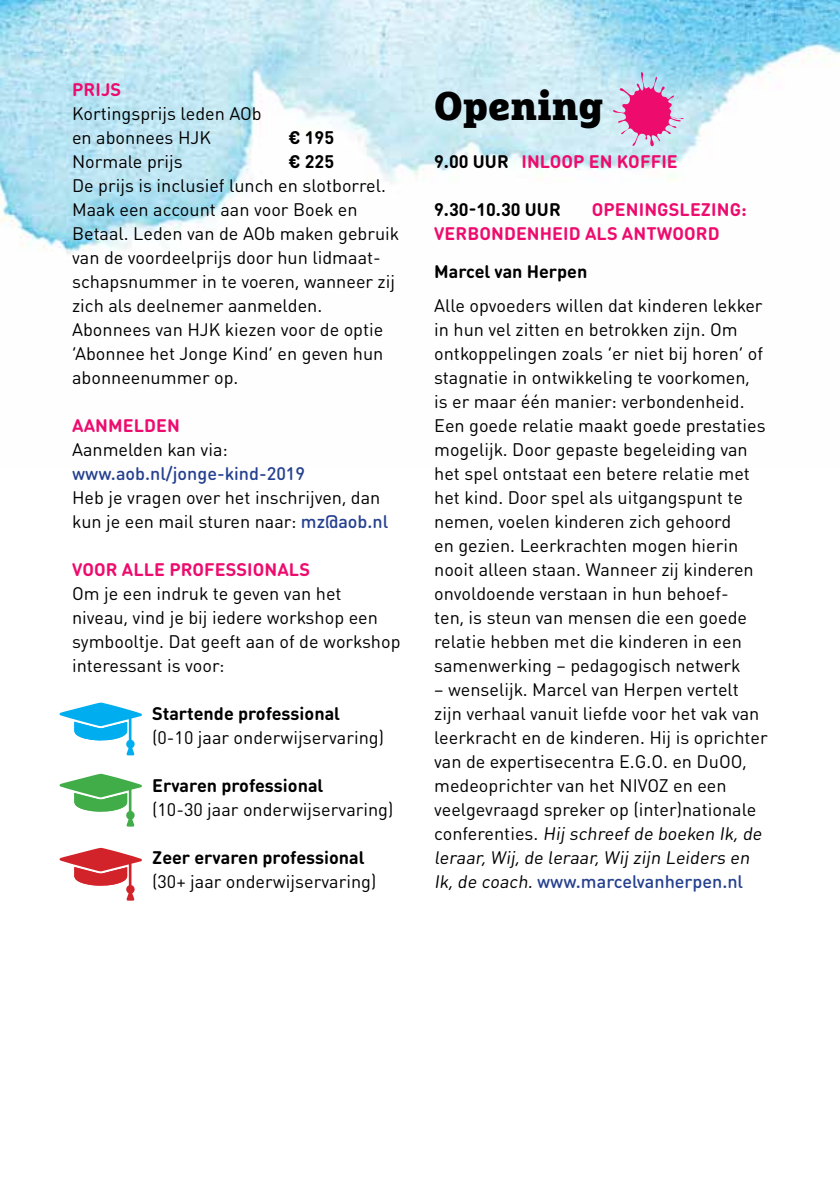
<style>
.page{position:relative;width:840px;height:1191px;background:#fff}
.page>*{position:absolute;margin:0;border:0;box-sizing:border-box;transform-origin:0 0}
.t1{font:900 40px "Marselis Slab OT";color:#000}
.t2{font:18px/24px "DIN Round OT";color:#000}
.t3{font:700 18px "DIN Round OT";color:#000}
.t4{font:700 18px/24px "DIN Round OT";letter-spacing:.005em;color:#ed0c6e}
.t5{font:500 18px "DIN Round OT";color:#25408f}
.s1{font-weight:500;color:#25408f}
.s2{color:#000}
</style>
<div class="page">
<img style="left:0;top:0;width:839px;height:254px">
<svg style="left:612px;top:71px;width:71px;height:76px;background:#d098c3"></svg>
<svg style="left:60px;top:702px;width:82px;height:53px"></svg>
<svg style="left:60px;top:774px;width:82px;height:52px"></svg>
<svg style="left:60px;top:848px;width:82px;height:52px"></svg>
<p class="t4" style="left:72px;top:77px;width:50px">PRIJS</p>
<p class="t2" style="left:72px;top:101px;width:191px">Kortingsprijs leden AOb en abonnees HJK</p>
<p class="t3" style="left:288px;top:126px;width:47px">€ 195</p>
<p class="t2" style="left:72px;top:149px;width:112px">Normale prijs</p>
<p class="t3" style="left:288px;top:150px;width:47px">€ 225</p>
<p class="t2" style="left:72px;top:173px;width:328px">De prijs is inclusief lunch en slotborrel.<br>Maak een account aan voor Boek en Betaal. Leden van de AOb maken gebruik van de voordeelprijs door hun lidmaat&shy;schapsnummer in te voeren, wanneer zij zich als deelnemer aanmelden.<br>Abonnees van HJK kiezen voor de optie ‘Abonnee het Jonge Kind’ en geven hun abonneenummer op.</p>
<p class="t4" style="left:72px;top:413px;width:109px">AANMELDEN</p>
<p class="t2" style="left:72px;top:437px;width:157px">Aanmelden kan via:</p>
<p class="t5" style="left:72px;top:462px;width:234px">www.aob.nl/jonge-kind-2019</p>
<p class="t2" style="left:72px;top:485px;width:317px">Heb je vragen over het inschrijven, dan kun je een mail sturen naar: <span class="s1">mz@aob.nl</span></p>
<p class="t4" style="left:72px;top:557px;width:239px">VOOR ALLE PROFESSIONALS</p>
<p class="t2" style="left:72px;top:581px;width:330px">Om je een indruk te geven van het niveau, vind je bij iedere workshop een symbooltje. Dat geeft aan of de workshop interessant is voor:</p>
<p class="t3" style="left:152px;top:702px;width:189px">Startende professional</p>
<p class="t2" style="left:152px;top:725px;width:233px">(0-10 jaar onderwijservaring)</p>
<p class="t3" style="left:152px;top:774px;width:172px">Ervaren professional</p>
<p class="t2" style="left:152px;top:797px;width:243px">(10-30 jaar onderwijservaring)</p>
<p class="t3" style="left:152px;top:846px;width:214px">Zeer ervaren professional</p>
<p class="t2" style="left:152px;top:869px;width:225px">(30+ jaar onderwijservaring)</p>
<h1 class="t1" style="left:434px;top:80px;width:171px">Opening</h1>
<p class="t4" style="left:434px;top:149px;width:245px"><span class="s2">9.00 UUR</span> INLOOP EN KOFFIE</p>
<p class="t3" style="left:434px;top:198px;width:128px">9.30-10.30 UUR</p>
<p class="t4" style="left:434px;top:197px;width:314px;text-indent:157px">OPENINGSLEZING:<br>VERBONDENHEID ALS ANTWOORD</p>
<p class="t3" style="left:434px;top:260px;width:155px">Marcel van Herpen</p>
<p class="t2" style="left:434px;top:293px;width:333px">Alle opvoeders willen dat kinderen lekker in hun vel zitten en betrokken zijn. Om ontkoppelingen zoals ‘er niet bij horen’ of stagnatie in ontwikkeling te voorkomen, is er maar één manier: verbondenheid.<br>Een goede relatie maakt goede prestaties mogelijk. Door gepaste begeleiding van het spel ontstaat een betere relatie met het kind. Door spel als uitgangspunt te nemen, voelen kinderen zich gehoord<br>en gezien. Leerkrachten mogen hierin nooit alleen staan. Wanneer zij kinderen onvoldoende verstaan in hun behoef-<br>ten, is steun van mensen die een goede relatie hebben met die kinderen in een samenwerking – pedagogisch netwerk</p>
<p class="t2" style="left:434px;top:677px;width:335px">– wenselijk. Marcel van Herpen vertelt zijn verhaal vanuit liefde voor het vak van leerkracht en de kinderen. Hij is oprichter van de expertisecentra E.G.O. en DuOO, medeoprichter van het NIVOZ en een veelgevraagd spreker op (inter)nationale c o n fe re n t i e s . Hij schreef de boeken Ik, de leraar, Wij, de leraar, Wij zij n Leiders en Ik, de coach. <span class="s1">www.marcelvanherpen.nl</span></p>
</div>
